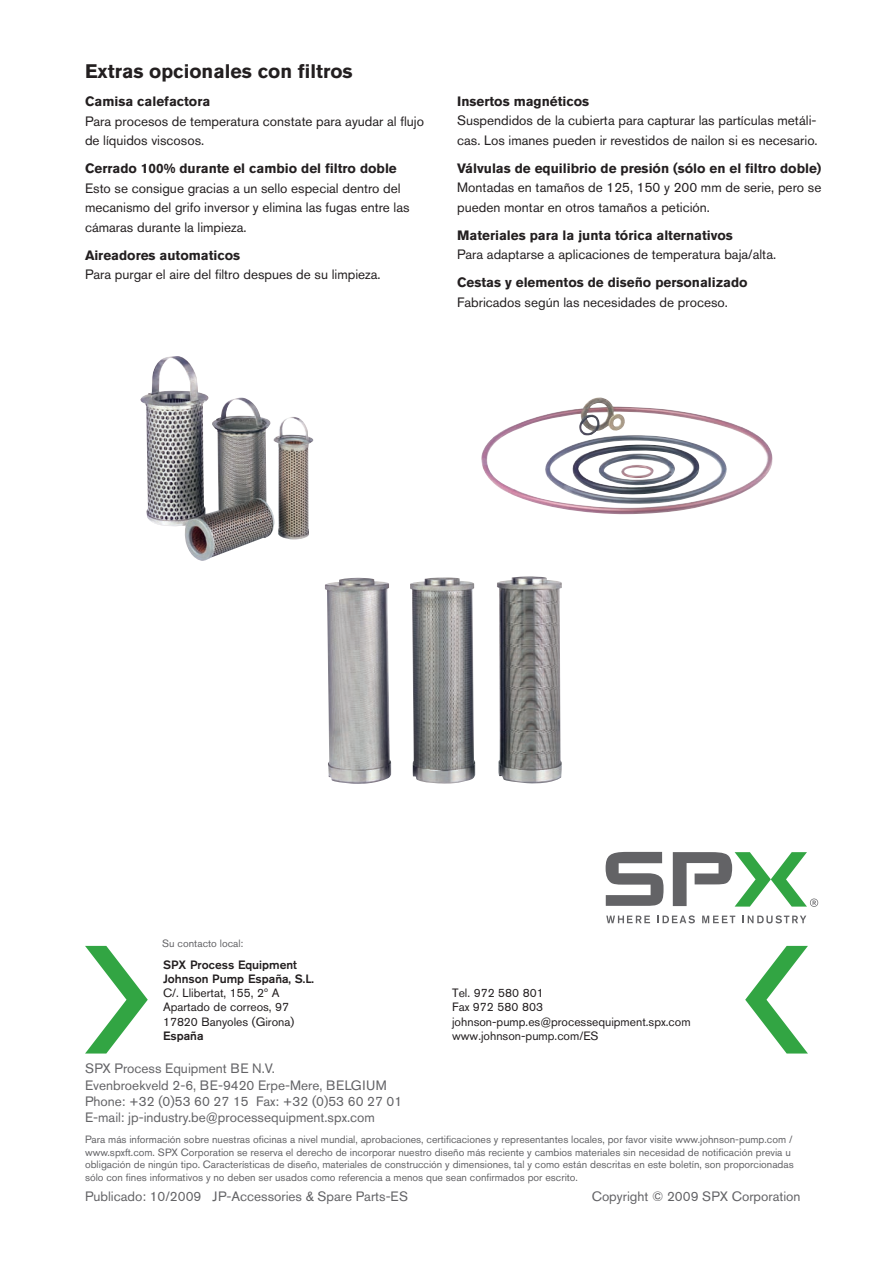
<style>
.page{position:relative;width:893px;height:1263px;background:#fff}
.page>*{position:absolute;margin:0;border:0;box-sizing:border-box;transform-origin:0 0}
.t1{font:700 19.5px "Akzidenz Grotesk BE";color:#231f20}
.t2{font:13.5px/19.5px "Akzidenz Grotesk BE";color:#231f20}
.t3{font:13.5px/16.2px "Akzidenz Grotesk BE";color:#636366}
.t4{font:700 13.5px "Akzidenz Grotesk BE";color:#231f20}
.t5{font:12px/14.1px "Akzidenz Grotesk BE";color:#231f20}
.t6{font:500 12px/14.1px "Akzidenz Grotesk BE";color:#231f20}
.t7{font:10.5px/12.6px "Akzidenz Grotesk BE";color:#636366}
</style>
<div class="page">
<svg style="left:606px;top:915px;width:44px;height:8px"></svg>
<svg style="left:657px;top:915px;width:38px;height:8px"></svg>
<svg style="left:702px;top:915px;width:33px;height:8px"></svg>
<svg style="left:743px;top:915px;width:63px;height:8px"></svg>
<svg style="left:606px;top:852px;width:57px;height:54px"></svg>
<svg style="left:673px;top:852px;width:145px;height:55px"></svg>
<svg style="left:745px;top:946px;width:63px;height:107px"></svg>
<svg style="left:85px;top:946px;width:63px;height:107px"></svg>
<img style="left:481px;top:397px;width:292px;height:117px">
<img style="left:140px;top:356px;width:174px;height:205px">
<img style="left:325px;top:576px;width:237px;height:208px">
<h1 class="t1" style="left:85px;top:60px;width:269px">Extras opcionales con filtros</h1>
<p class="t4" style="left:85px;top:94px;width:127px">Camisa calefactora</p>
<p class="t2" style="left:85px;top:111px;width:340px">Para procesos de temperatura constate para ayudar al flujo de líquidos viscosos.</p>
<p class="t4" style="left:85px;top:161px;width:313px">Cerrado 100% durante el cambio del filtro doble</p>
<p class="t2" style="left:85px;top:178px;width:326px">Esto se consigue gracias a un sello especial dentro del mecanismo del grifo inversor y elimina las fugas entre las cámaras durante la limpieza.</p>
<p class="t4" style="left:85px;top:247px;width:157px">Aireadores automaticos</p>
<p class="t2" style="left:85px;top:265px;width:297px">Para purgar el aire del filtro despues de su limpieza.</p>
<p class="t4" style="left:457px;top:93px;width:134px">Insertos magnéticos</p>
<p class="t2" style="left:457px;top:111px;width:362px">Suspendidos de la cubierta para capturar las partículas metáli&shy;cas. Los imanes pueden ir revestidos de nailon si es necesario.</p>
<p class="t4" style="left:457px;top:160px;width:366px">Válvulas de equilibrio de presión (sólo en el filtro doble)</p>
<p class="t2" style="left:457px;top:178px;width:366px">Montadas en tamaños de 125, 150 y 200 mm de serie, pero se pueden montar en otros tamaños a petición.</p>
<p class="t4" style="left:457px;top:227px;width:277px">Materiales para la junta tórica alternativos</p>
<p class="t2" style="left:457px;top:245px;width:321px">Para adaptarse a aplicaciones de temperatura baja/alta.</p>
<p class="t4" style="left:457px;top:275px;width:292px">Cestas y elementos de diseño personalizado</p>
<p class="t2" style="left:457px;top:292px;width:272px">Fabricados según las necesidades de proceso.</p>
<p class="t7" style="left:162px;top:937px;width:83px">Su contacto local:</p>
<p class="t6" style="left:163px;top:957px;width:153px">SPX Process Equipment<br>Johnson Pump España, S.L.</p>
<p class="t5" style="left:163px;top:986px;width:133px">C/. Llibertat, 155, 2º A<br>Apartado de correos, 97<br>17820 Banyoles (Girona)</p>
<p class="t6" style="left:163px;top:1028px;width:42px">España</p>
<p class="t5" style="left:452px;top:986px;width:240px">Tel. 972 580 801<br>Fax 972 580 803 johnson-pump.es@processequipment.spx.com www.johnson-pump.com/ES</p>
<p class="t3" style="left:85px;top:1060px;width:319px">SPX Process Equipment BE N.V.<br>Evenbroekveld 2-6, BE-9420 Erpe-Mere, BELGIUM Phone: +32 (0)53 60 27 15 Fax: +32 (0)53 60 27 01<br>E-mail: jp-industry.be@processequipment.spx.com</p>
<p class="t7" style="left:85px;top:1133px;width:710px">Para más información sobre nuestras oficinas a nivel mundial, aprobaciones, certificaciones y representantes locales, por favor visite www.johnson-pump.com / www.spxft.com. SPX Corporation se reserva el derecho de incorporar nuestro diseño más reciente y cambios materiales sin necesidad de notificación previa u obligación de ningún tipo. Características de diseño, materiales de construcción y dimensiones, tal y como están descritas en este boletín, son proporcionadas sólo con fines informativos y no deben ser usados como referencia a menos que sean confirmados por escrito.</p>
<p class="t3" style="left:85px;top:1188px;width:325px">Publicado: 10/2009 JP-Accessories &amp; Spare Parts-ES</p>
<p class="t3" style="left:592px;top:1188px;width:210px">Copyright © 2009 SPX Corporation</p>
</div>
